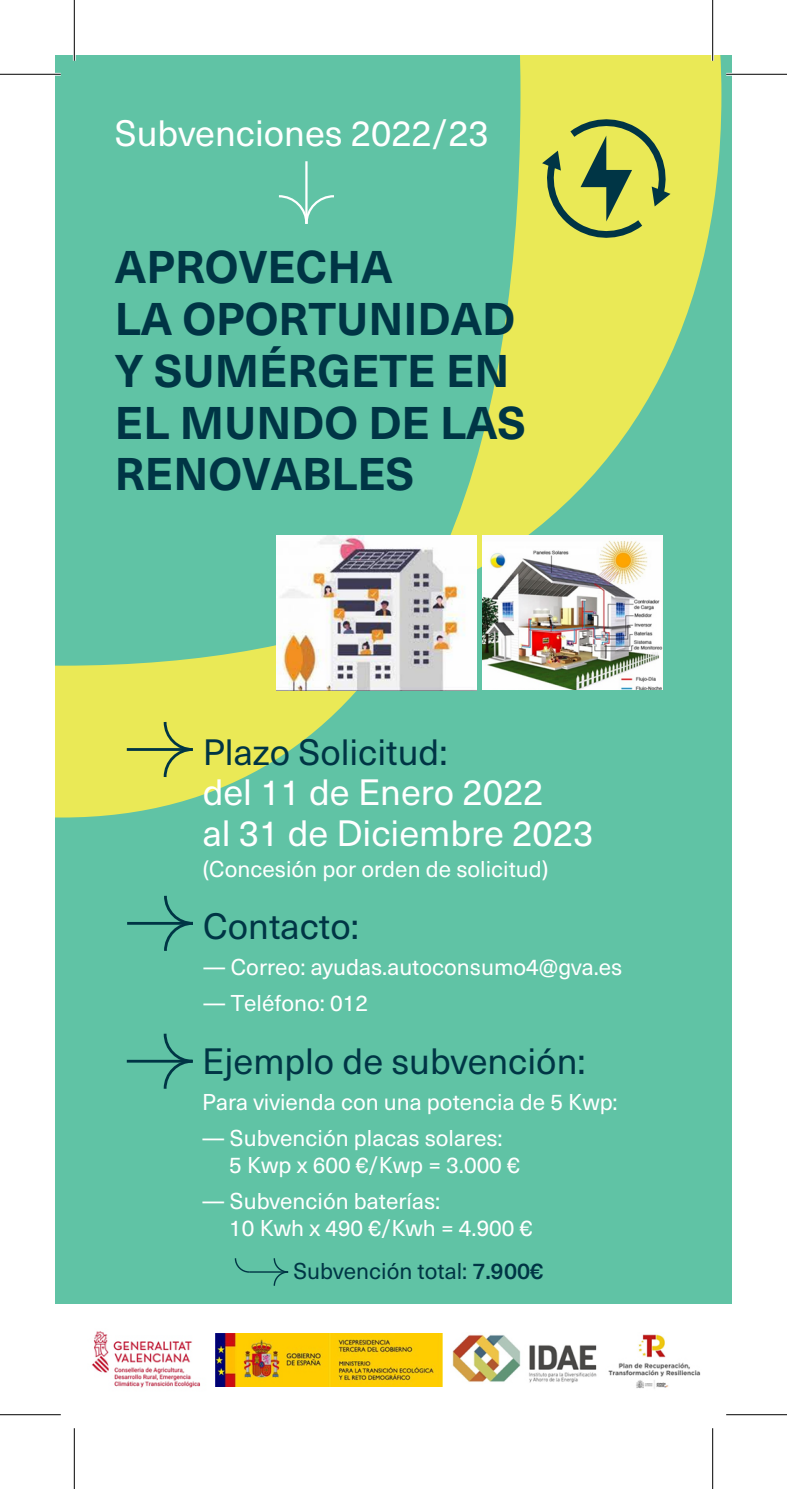
<style>
.page{position:relative;width:787px;height:1489px;background:#fff}
.page>*{position:absolute;margin:0;border:0;box-sizing:border-box;transform-origin:0 0}
.t1{font:700 45px/51.8px "Neue Haas Unica W1 G";color:#003545}
.t2{font:36px/40.5px "Neue Haas Unica W1 G";color:#fff}
.t3{font:36px "Neue Haas Unica W1 G";color:#003545}
.t4{font:22.5px/27px "Neue Haas Unica W1 G";color:#fff}
.t5{font:22.5px "Neue Haas Unica W1 G";color:#003545}
.s1{font-weight:500}
</style>
<div class="page">
<div style="left:55px;top:55px;width:676px;height:1248px;background:#60c3a5"></div>
<svg style="left:55px;top:55px;width:666px;height:762px"></svg>
<svg style="left:542px;top:119px;width:128px;height:119px;background:#b3bf52"></svg>
<hr style="left:127px;top:1059px;width:65px;height:3px;background:#003545">
<svg style="left:162px;top:1033px;width:31px;height:56px"></svg>
<hr style="left:249px;top:1271px;width:39px;height:1px;background:#003545">
<svg style="left:234px;top:1258px;width:16px;height:15px"></svg>
<svg style="left:273px;top:1258px;width:16px;height:28px"></svg>
<img style="left:276px;top:536px;width:200px;height:154px">
<hr style="left:127px;top:748px;width:65px;height:3px;background:#003545">
<svg style="left:162px;top:719px;width:33px;height:61px;background:#c8cf53"></svg>
<hr style="left:127px;top:922px;width:66px;height:2px;background:#003545">
<svg style="left:162px;top:895px;width:31px;height:56px"></svg>
<hr style="left:305px;top:161px;width:2px;height:63px;background:#fff">
<svg style="left:276px;top:194px;width:60px;height:32px"></svg>
<img style="left:452px;top:1335px;width:145px;height:48px">
<img style="left:215px;top:1333px;width:228px;height:53px">
<img style="left:608px;top:1334px;width:93px;height:55px">
<img style="left:92px;top:1331px;width:109px;height:57px">
<img style="left:483px;top:535px;width:179px;height:155px">
<hr style="left:0;top:73px;width:61px;height:3px;background:#fff">
<hr style="left:726px;top:73px;width:60px;height:3px;background:#fff">
<hr style="left:73px;top:0;width:3px;height:61px;background:#fff">
<hr style="left:711px;top:0;width:3px;height:61px;background:#fff">
<hr style="left:0;top:74px;width:61px;height:1px;background:#000">
<hr style="left:726px;top:74px;width:60px;height:1px;background:#000">
<hr style="left:0;top:1414px;width:61px;height:1px;background:#000">
<hr style="left:726px;top:1414px;width:60px;height:1px;background:#000">
<hr style="left:74px;top:0;width:1px;height:61px;background:#000">
<hr style="left:74px;top:1428px;width:1px;height:60px;background:#000">
<hr style="left:712px;top:0;width:1px;height:61px;background:#000">
<hr style="left:712px;top:1428px;width:1px;height:60px;background:#000">
<h2 class="t2" style="left:115px;top:111px;width:375px">Subvenciones 2022/23</h2>
<h1 class="t1" style="left:115px;top:238px;width:412px">APROVECHA<br>LA OPORTUNIDAD<br>Y SUMÉRGETE EN<br>EL MUNDO DE LAS<br>RENOVABLES</h1>
<h2 class="t3" style="left:203px;top:725px;width:246px">Plazo Solicitud:</h2>
<h2 class="t2" style="left:203px;top:770px;width:392px">del 11 de Enero 2022<br>al 31 de Diciembre 2023</h2>
<p class="t4" style="left:203px;top:854px;width:347px">(Concesión por orden de solicitud)</p>
<h2 class="t3" style="left:203px;top:899px;width:157px">Contacto:</h2>
<p class="t4" style="left:203px;top:952px;width:421px">— Correo: ayudas.autoconsumo4@gva.es</p>
<p class="t4" style="left:203px;top:988px;width:166px">— Teléfono: 012</p>
<h2 class="t3" style="left:202px;top:1034px;width:384px">Ejemplo de subvención:</h2>
<p class="t4" style="left:202px;top:1087px;width:417px">Para vivienda con una potencia de 5 Kwp:</p>
<p class="t4" style="left:229px;top:1123px;width:292px;text-indent:-27px">— Subvención placas solares:<br>5 Kwp x 600 €/Kwp = 3.000 €</p>
<p class="t4" style="left:229px;top:1186px;width:304px;text-indent:-27px">— Subvención baterías:<br>10 Kwh x 490 €/Kwh = 4.900 €</p>
<p class="t5" style="left:293px;top:1254px;width:251px">Subvención total: <span class="s1">7.900€</span></p>
</div>
